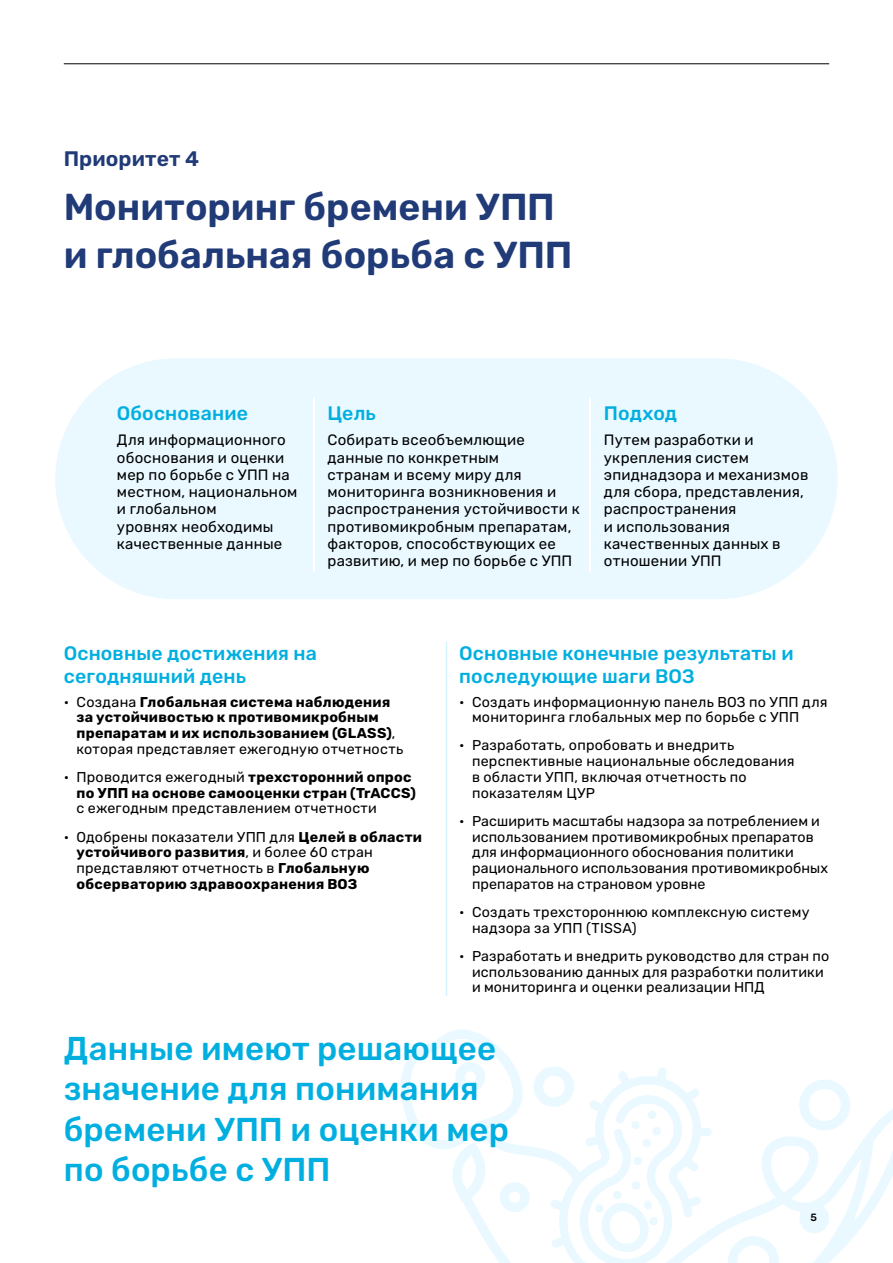
<style>
.page{position:relative;width:893px;height:1263px;background:#fff}
.page>*{position:absolute;margin:0;border:0;box-sizing:border-box;transform-origin:0 0}
.Box_heading{font:600 37.5px/48px "Rubik";color:#203b77}
.Pull_quote{font:500 33px/40.5px "Rubik";letter-spacing:.005em;color:#00afe0}
.Box_heading-2{font:600 21px "Rubik";letter-spacing:.005em;color:#203b77}
.Heading_level_2{font:500 19.5px/22.5px "Rubik";letter-spacing:.005em;color:#00afe0}
.Body_copy{font:15px/17.2px "Rubik";letter-spacing:.015em;color:#000}
.t1{font:14.25px/15.8px "Rubik";letter-spacing:.015em;color:#000}
.t2{font:700 14.25px/15.8px "Rubik";letter-spacing:.02em;color:#000}
.t3{font:500 10.5px "Rubik";color:#000}
.s1{font-weight:400}
.s2{font-weight:700}
</style>
<div class="page">
<svg style="left:401px;top:1029px;width:298px;height:120px"></svg>
<svg style="left:498px;top:1064px;width:185px;height:32px"></svg>
<svg style="left:453px;top:1060px;width:34px;height:34px"></svg>
<svg style="left:801px;top:1080px;width:47px;height:16px"></svg>
<svg style="left:447px;top:1096px;width:446px;height:167px"></svg>
<hr style="left:446px;top:642px;width:1px;height:354px;background:#d3f4ff">
<div style="left:55px;top:358px;width:783px;height:241px;background:#e9f9ff"></div>
<hr style="left:313px;top:398px;width:2px;height:174px;background:#fff">
<hr style="left:589px;top:398px;width:2px;height:174px;background:#fff">
<hr style="left:64px;top:64px;width:765px;height:1px;background:#000">
<div style="left:799px;top:1203px;width:30px;height:30px;background:#e9f9ff;border-radius:50%"></div>
<p class="Box_heading-2" style="left:64px;top:147px;width:137px">Приоритет 4</p>
<p class="Box_heading" style="left:64px;top:184px;width:510px">Мониторинг бремени УПП и глобальная борьба с УПП</p>
<p class="Heading_level_2" style="left:117px;top:402px;width:133px">Обоснование</p>
<p class="Body_copy" style="left:117px;top:432px;width:182px">Для информационного обоснования и оценки мер по борьбе с УПП на местном, национальном и глобальном<br>уровнях необходимы качественные данные</p>
<p class="Heading_level_2" style="left:327px;top:402px;width:50px">Цель</p>
<p class="Body_copy" style="left:327px;top:432px;width:254px">Собирать всеобъемлющие данные по конкретным<br>странам и всему миру для мониторинга возникновения и распространения устойчивости к противомикробным препаратам, факторов, способствующих ее развитию, и мер по борьбе с УПП</p>
<p class="Heading_level_2" style="left:604px;top:402px;width:75px">Подход</p>
<p class="Body_copy" style="left:604px;top:432px;width:206px">Путем разработки и укрепления систем эпиднадзора и механизмов для сбора, представления, распространения<br>и использования качественных данных в отношении УПП</p>
<p class="Heading_level_2" style="left:64px;top:642px;width:255px">Основные достижения на сегодняшний день</p>
<p class="t2" style="left:77px;top:694px;width:328px;text-indent:-13px"><span class="s1">• Создана</span> Глобальная система наблюдения за устойчивостью к противомикробным препаратам и их использованием (GLASS)<span class="s1">, которая представляет ежегодную отчетность</span></p>
<p class="t1" style="left:77px;top:769px;width:341px;text-indent:-13px">• Проводится ежегодный <span class="s2">трехсторонний опрос по УПП на основе самооценки стран (TrACCS) </span>с ежегодным представлением отчетности</p>
<p class="t2" style="left:77px;top:829px;width:347px;text-indent:-13px"><span class="s1">• Одобрены показатели УПП для</span> Целей в области устойчивого развития<span class="s1">, и более 60 стран представляют отчетность в</span> Глобальную обсерваторию здравоохранения ВОЗ</p>
<p class="Heading_level_2" style="left:459px;top:642px;width:336px">Основные конечные результаты и последующие шаги ВОЗ</p>
<p class="t1" style="left:472px;top:694px;width:357px;text-indent:-13px">• Создать информационную панель ВОЗ по УПП для мониторинга глобальных мер по борьбе с УПП</p>
<p class="t1" style="left:472px;top:738px;width:324px;text-indent:-13px">• Разработать, опробовать и внедрить перспективные национальные обследования в области УПП, включая отчетность по показателям ЦУР</p>
<p class="t1" style="left:472px;top:813px;width:358px;text-indent:-13px">• Расширить масштабы надзора за потреблением и использованием противомикробных препаратов для информационного обоснования политики рационального использования противомикробных препаратов на страновом уровне</p>
<p class="t1" style="left:472px;top:904px;width:339px;text-indent:-13px">• Создать трехстороннюю комплексную систему надзора за УПП (TISSA)</p>
<p class="t1" style="left:472px;top:948px;width:359px;text-indent:-13px">• Разработать и внедрить руководство для стран по использованию данных для разработки политики и мониторинга и оценки реализации НПД</p>
<p class="Pull_quote" style="left:64px;top:1029px;width:447px">Данные имеют решающее значение для понимания бремени УПП и оценки мер по борьбе с УПП</p>
<p class="t3" style="left:810px;top:1212px;width:8px">5</p>
</div>
